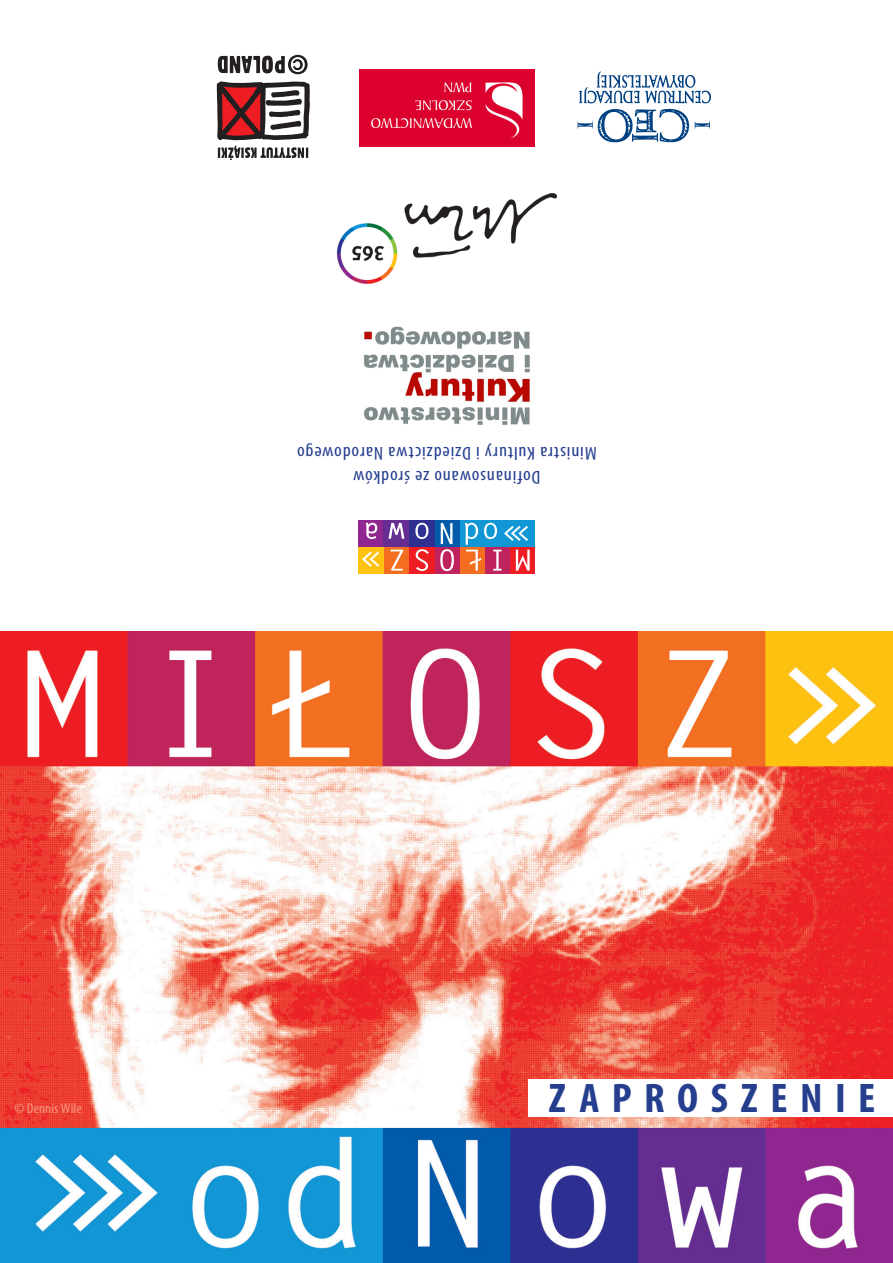
<style>
.page{position:relative;width:893px;height:1263px;background:#fff}
.page>*{position:absolute;margin:0;border:0;box-sizing:border-box;transform-origin:0 0}
.t1{font:700 condensed 41.55px "Myriad Pro";letter-spacing:.285em;color:#253f8e;scale:1.05 1}
.t2{font:condensed 18.75px/23.7px "Myriad Pro";letter-spacing:.045em;color:#253f8e;text-align:center;scale:1.05 1}
.t3{font:condensed 14.25px "Myriad Pro";letter-spacing:.005em;color:#f6977a;scale:1.05 1}
</style>
<div class="page">
<img style="left:0;top:631px;width:893px;height:632px">
<div style="left:529px;top:1079px;width:364px;height:38px;background:#fff"></div>
<img style="left:336px;top:193px;width:222px;height:91px">
<img style="left:359px;top:70px;width:176px;height:77px">
<img style="left:363px;top:326px;width:167px;height:99px">
<svg style="left:218px;top:55px;width:90px;height:19px"></svg>
<svg style="left:218px;top:146px;width:90px;height:14px"></svg>
<svg style="left:217px;top:81px;width:93px;height:59px"></svg>
<svg style="left:577px;top:71px;width:134px;height:72px"></svg>
<div style="left:510px;top:547px;width:25px;height:27px;background:#ee1d23"></div>
<div style="left:485px;top:547px;width:25px;height:27px;background:#bf235d"></div>
<div style="left:459px;top:547px;width:26px;height:27px;background:#f36e21"></div>
<div style="left:434px;top:547px;width:25px;height:27px;background:#bf235d"></div>
<div style="left:384px;top:547px;width:25px;height:27px;background:#f36e21"></div>
<div style="left:409px;top:547px;width:25px;height:27px;background:#ee1d23"></div>
<div style="left:359px;top:547px;width:25px;height:27px;background:#fec210"></div>
<div style="left:459px;top:520px;width:76px;height:27px;background:#1197d6"></div>
<div style="left:434px;top:520px;width:25px;height:27px;background:#015aaa"></div>
<div style="left:409px;top:520px;width:25px;height:27px;background:#2e3092"></div>
<div style="left:359px;top:520px;width:25px;height:27px;background:#90268f"></div>
<div style="left:384px;top:520px;width:25px;height:27px;background:#652d91"></div>
<svg style="left:362px;top:523px;width:168px;height:48px"></svg>
<p class="t2" style="left:597px;top:489px;width:287px;rotate:-180deg">Dofinansowano ze środków<br>Ministra Kultury i Dziedzictwa Narodowego</p>
<p class="t3" style="left:14px;top:1099px;width:66px">© Dennis Wile</p>
<p class="t1" style="left:549px;top:1072px;width:312px">ZAPROSZENIE</p>
</div>
